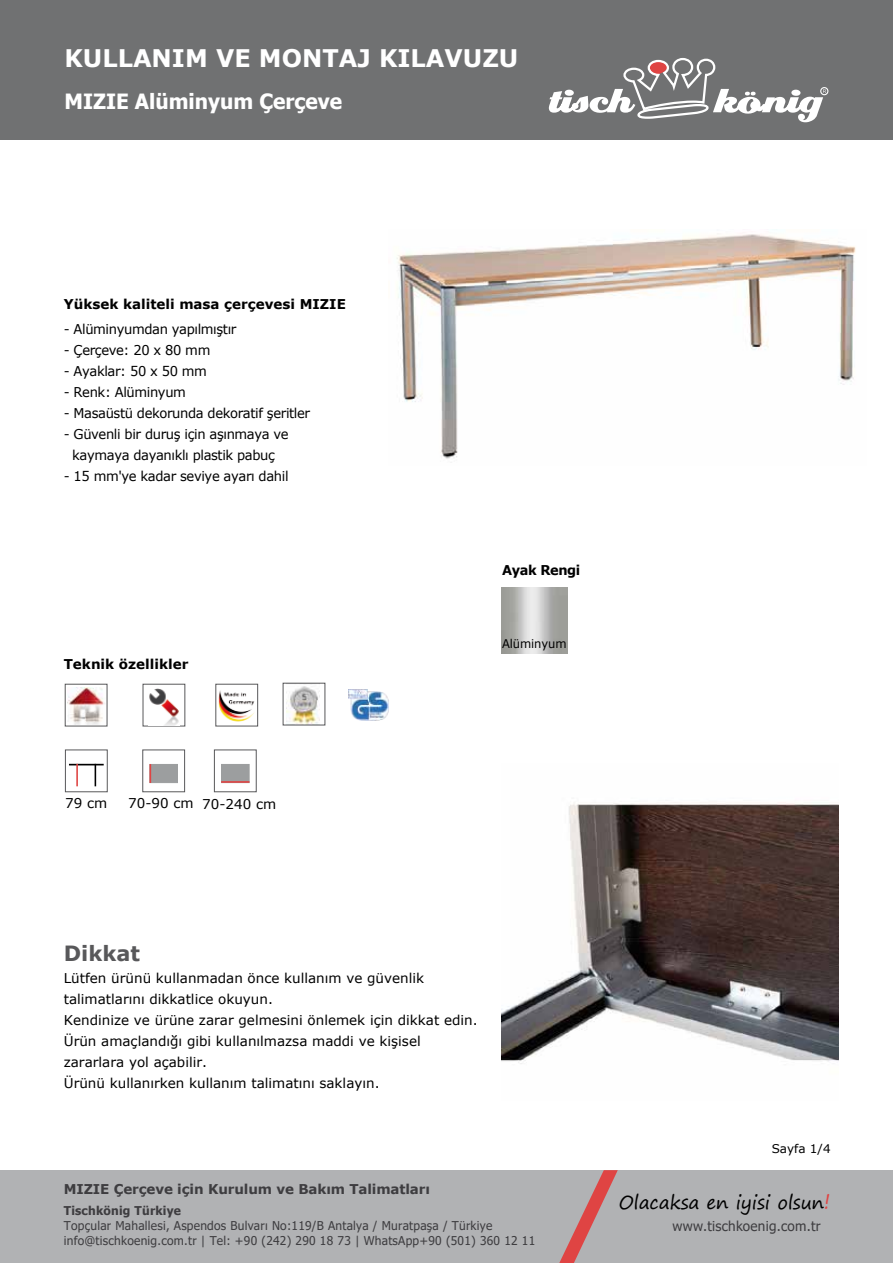
<style>
.page{position:relative;width:893px;height:1263px;background:#fff}
.page>*{position:absolute;margin:0;border:0;box-sizing:border-box;transform-origin:0 0}
.t1{font:700 24.3px "Verdana";color:#fff}
.t2{font:700 21px "Tahoma";color:#fff}
.t3{font:700 21px "Verdana";color:#58585a}
.t4{font:18.75px "Segoe Print";letter-spacing:-.01em;color:#000}
.t5{font:13.65px "Tahoma";letter-spacing:.02em;color:#3e3d40}
.t6{font:13.5px/21px "Verdana";color:#000}
.t7{font:13.5px/21px "Verdana";letter-spacing:-.03em;color:#000;text-align:center}
.t8{font:700 13.5px "Verdana";color:#000}
.t9{font:700 13.5px "Verdana";letter-spacing:-.01em;color:#3e3d40}
.t10{font:700 13.5px "Verdana";letter-spacing:-.03em;color:#000;scale:.96 1}
.t11{font:12.15px/15px "Tahoma";letter-spacing:.02em;color:#3e3d40}
.t12{font:700 12.15px "Tahoma";letter-spacing:.02em;color:#3e3d40}
.t13{font:12px "Verdana";letter-spacing:-.01em;color:#000;scale:.96 1}
.t14{font:12px "Verdana";letter-spacing:-.01em;color:#000}
.s1{font-size:21px;color:#df4443}
</style>
<div class="page">
<img style="left:501px;top:802px;width:337px;height:262px">
<img style="left:397px;top:229px;width:459px;height:230px">
<div style="left:0;top:0;width:893px;height:140px;background:#707172"></div>
<div style="left:820px;top:87px;width:8px;height:8px;border:1px solid #fff;border-radius:50%"></div>
<svg style="left:549px;top:58px;width:277px;height:64px"></svg>
<img style="left:349px;top:689px;width:40px;height:32px">
<div style="left:215px;top:684px;width:43px;height:42px;background:#fff;border:1px solid #58585a"></div>
<img style="left:219px;top:690px;width:36px;height:31px">
<div style="left:143px;top:684px;width:42px;height:42px;background:#fff;border:1px solid #58585a"></div>
<img style="left:148px;top:688px;width:31px;height:38px">
<div style="left:65px;top:684px;width:42px;height:42px;background:#fff;border:1px solid #58585a"></div>
<img style="left:68px;top:687px;width:37px;height:37px">
<div style="left:65px;top:750px;width:43px;height:42px;background:#fff;border:1px solid #58585a"></div>
<svg style="left:95px;top:765px;width:1px;height:21px"></svg>
<hr style="left:69px;top:764px;width:35px;height:1px;background:#000">
<hr style="left:76px;top:764px;width:2px;height:22px;background:#df4443">
<img style="left:286px;top:686px;width:34px;height:37px">
<div style="left:0;top:1171px;width:893px;height:92px;background:#b1b2b4"></div>
<svg style="left:559px;top:1170px;width:59px;height:93px"></svg>
<img style="left:501px;top:587px;width:67px;height:67px">
<div style="left:214px;top:750px;width:43px;height:42px;background:#fff;border:1px solid #58585a"></div>
<div style="left:221px;top:764px;width:28px;height:19px;background:#9c9e9f"></div>
<hr style="left:221px;top:781px;width:28px;height:2px;background:#df4443">
<div style="left:142px;top:750px;width:43px;height:42px;background:#fff;border:1px solid #58585a"></div>
<div style="left:150px;top:764px;width:28px;height:19px;background:#9c9e9f;border:1px solid #9c9e9f"></div>
<svg style="left:150px;top:764px;width:1px;height:19px"></svg>
<h1 class="t1" style="left:64px;top:41px;width:455px">KULLANIM VE MONTAJ KILAVUZU</h1>
<h2 class="t2" style="left:64px;top:86px;width:279px">MIZIE Alüminyum Çerçeve</h2>
<p class="t8" style="left:64px;top:294px;width:284px">Yüksek kaliteli masa çerçevesi MIZIE</p>
<p class="t7" style="left:64px;top:318px;width:174px">- Alüminyumdan yapılmıştır</p>
<p class="t7" style="left:64px;top:339px;width:148px">- Çerçeve: 20 x 80 mm</p>
<p class="t7" style="left:64px;top:360px;width:145px">- Ayaklar: 50 x 50 mm</p>
<p class="t7" style="left:64px;top:381px;width:124px">- Renk: Alüminyum</p>
<p class="t7" style="left:64px;top:402px;width:248px">- Masaüstü dekorunda dekoratif şeritler</p>
<p class="t7" style="left:64px;top:423px;width:226px">- Güvenli bir duruş için aşınmaya ve kaymaya dayanıklı plastik pabuç</p>
<p class="t7" style="left:64px;top:465px;width:226px">- 15 mm'ye kadar seviye ayarı dahil</p>
<p class="t8" style="left:64px;top:654px;width:126px">Teknik özellikler</p>
<p class="t6" style="left:65px;top:792px;width:44px">79 cm</p>
<p class="t6" style="left:128px;top:794px;width:150px">70-90 cm 70-240 cm</p>
<p class="t10" style="left:502px;top:561px;width:83px">Ayak Rengi</p>
<p class="t13" style="left:502px;top:635px;width:69px">Alüminyum</p>
<h2 class="t3" style="left:64px;top:938px;width:78px">Dikkat</h2>
<p class="t6" style="left:64px;top:968px;width:415px">Lütfen ürünü kullanmadan önce kullanım ve güvenlik talimatlarını dikkatlice okuyun.<br>Kendinize ve ürüne zarar gelmesini önlemek için dikkat edin.<br>Ürün amaçlandığı gibi kullanılmazsa maddi ve kişisel zararlara yol açabilir.<br>Ürünü kullanırken kullanım talimatını saklayın.</p>
<p class="t14" style="left:772px;top:1140px;width:60px">Sayfa 1/4</p>
<p class="t9" style="left:64px;top:1179px;width:368px">MIZIE Çerçeve için Kurulum ve Bakım Talimatları</p>
<h3 class="t4" style="left:619px;top:1186px;width:213px">Olacaksa en iyisi olsun<span class="s1">!</span></h3>
<p class="t12" style="left:64px;top:1202px;width:119px">Tischkönig Türkiye</p>
<p class="t11" style="left:64px;top:1218px;width:473px">Topçular Mahallesi, Aspendos Bulvarı No:119/B Antalya / Muratpaşa / Türkiye info@tischkoenig.com.tr | Tel: +90 (242) 290 18 73 | WhatsApp+90 (501) 360 12 11</p>
<p class="t5" style="left:673px;top:1217px;width:150px">www.tischkoenig.com.tr</p>
</div>
